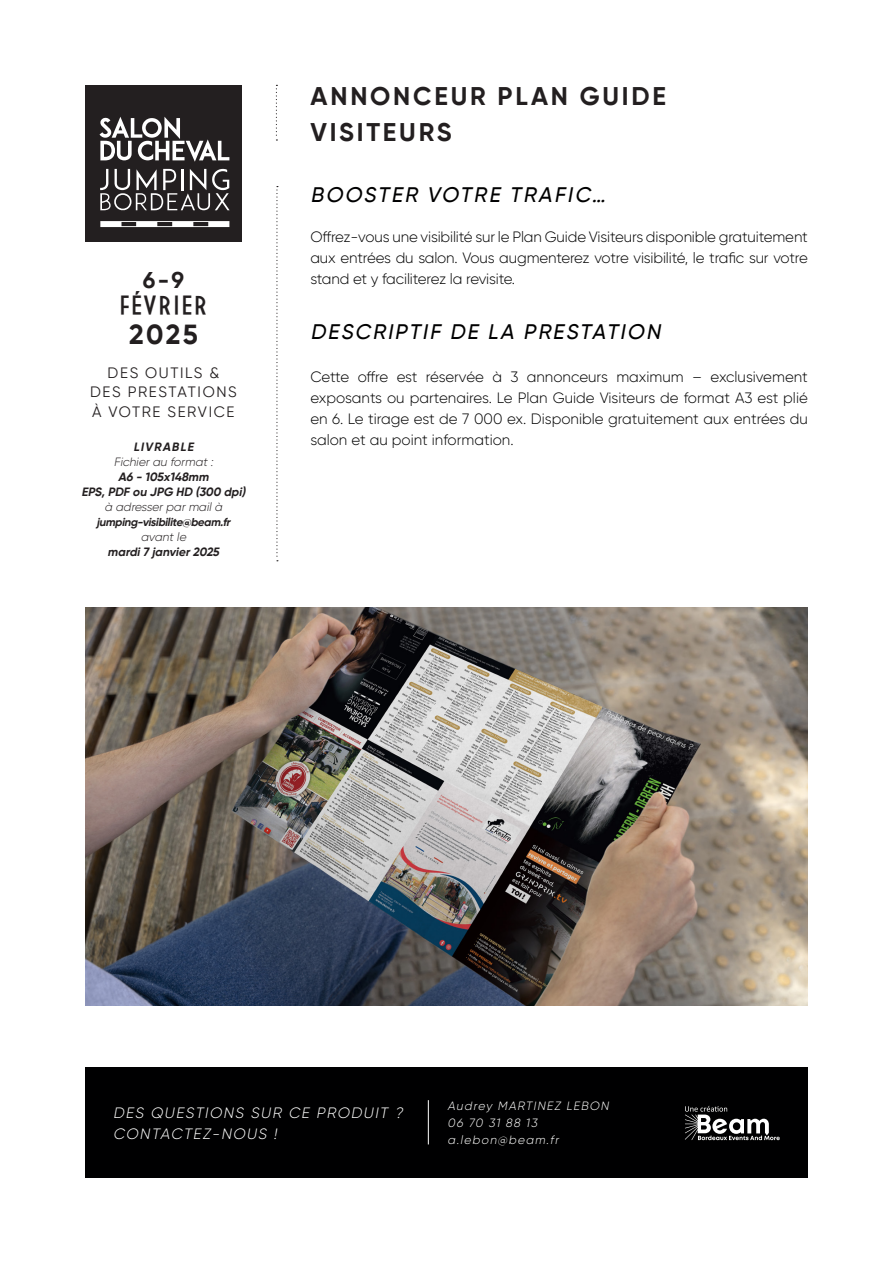
<style>
.page{position:relative;width:893px;height:1263px;background:#fff}
.page>*{position:absolute;margin:0;border:0;box-sizing:border-box;transform-origin:0 0}
.t1{font:700 27.6px "Gilroy";color:#231f20}
.t2{font:500 25.95px "Artographie";letter-spacing:.075em;color:#231f20}
.Intro{font:700 25.5px/36px "Gilroy";letter-spacing:.11em;color:#231f20}
.t3{font:700 22.8px "Gilroy";color:#231f20}
.inter{font:italic 500 21px "Gilroy";color:#000001}
.t4{font:300 15px/21px "Gilroy";letter-spacing:-.01em;color:#000001;text-align:justify}
.inter-2{font:italic 300 15px/21px "Gilroy";color:#fff}
.TITRE{font:15px "Gilroy";letter-spacing:.11em;color:#231f20}
.t5{font:italic 700 12px "Gilroy";color:#231f20}
.inter-3{font:italic 300 12px "Gilroy";color:#fff}
.t6{font:italic 300 12px "Gilroy";color:#231f20}
.t7{font:italic 700 11.4px "Gilroy";color:#231f20}
</style>
<div class="page">
<img style="left:85px;top:607px;width:723px;height:398px">
<svg style="left:276px;top:186px;width:2px;height:375px"></svg>
<svg style="left:276px;top:85px;width:1px;height:56px"></svg>
<div style="left:85px;top:85px;width:157px;height:157px;background:#231f20"></div>
<svg style="left:100px;top:117px;width:129px;height:45px"></svg>
<svg style="left:100px;top:221px;width:129px;height:6px"></svg>
<svg style="left:100px;top:169px;width:130px;height:41px"></svg>
<div style="left:85px;top:1067px;width:723px;height:111px;background:#000001"></div>
<hr style="left:428px;top:1100px;width:1px;height:44px;background:#fff">
<svg style="left:685px;top:1106px;width:95px;height:34px"></svg>
<p class="Intro" style="left:311px;top:77px;width:357px">ANNONCEUR PLAN GUIDE<br>VISITEURS</p>
<p class="t3" style="left:143px;top:265px;width:43px">6-9</p>
<p class="t2" style="left:119px;top:291px;width:89px">FÉVRIER</p>
<p class="t1" style="left:129px;top:317px;width:70px">2025</p>
<p class="TITRE" style="left:108px;top:363px;width:113px">DES OUTILS &amp;</p>
<p class="TITRE" style="left:90px;top:383px;width:148px">DES PRESTATIONS</p>
<p class="TITRE" style="left:92px;top:402px;width:144px">À VOTRE SERVICE</p>
<p class="t5" style="left:133px;top:439px;width:64px">LIVRABLE</p>
<p class="t6" style="left:114px;top:454px;width:103px">Fichierau format:</p>
<p class="t5" style="left:118px;top:469px;width:95px">A6 - 105x148mm</p>
<p class="t5" style="left:81px;top:484px;width:168px">EPS,PDF ou JPG HD (300 dpi)</p>
<p class="t6" style="left:105px;top:499px;width:122px">à adresserparmailà</p>
<p class="t7" style="left:97px;top:515px;width:138px">jumping-visibilite@beam.fr</p>
<p class="t6" style="left:141px;top:529px;width:49px">avantle</p>
<p class="t5" style="left:108px;top:544px;width:116px">mardi7 janvier2025</p>
<p class="inter" style="left:310px;top:182px;width:301px">BOOSTER VOTRE TRAFIC…</p>
<p class="t4" style="left:310px;top:227px;width:499px">Offrez-vous une visibilité sur le Plan Guide Visiteurs disponible gratuitement aux entrées du salon. Vous augmenterez votre visibilité, le trafic sur votre stand et y faciliterez la revisite.</p>
<p class="inter" style="left:310px;top:319px;width:356px">DESCRIPTIF DE LA PRESTATION</p>
<p class="t4" style="left:310px;top:366px;width:499px">Cette offre est réservée à 3 annonceurs maximum – exclusivement exposants ou partenaires. Le Plan Guide Visiteurs de format A3 est plié en 6. Le tirage est de 7 000 ex. Disponible gratuitement aux entrées du salon et au point information.</p>
<p class="inter-2" style="left:113px;top:1102px;width:294px">DES QUESTIONS SUR CE PRODUIT ?<br>CONTACTEZ-NOUS !</p>
<p class="inter-3" style="left:448px;top:1098px;width:165px">Audrey MARTINEZ LEBON</p>
<p class="inter-3" style="left:448px;top:1115px;width:94px">06 70 31 88 13</p>
<p class="inter-3" style="left:448px;top:1132px;width:115px">a.lebon@beam.fr</p>
</div>
